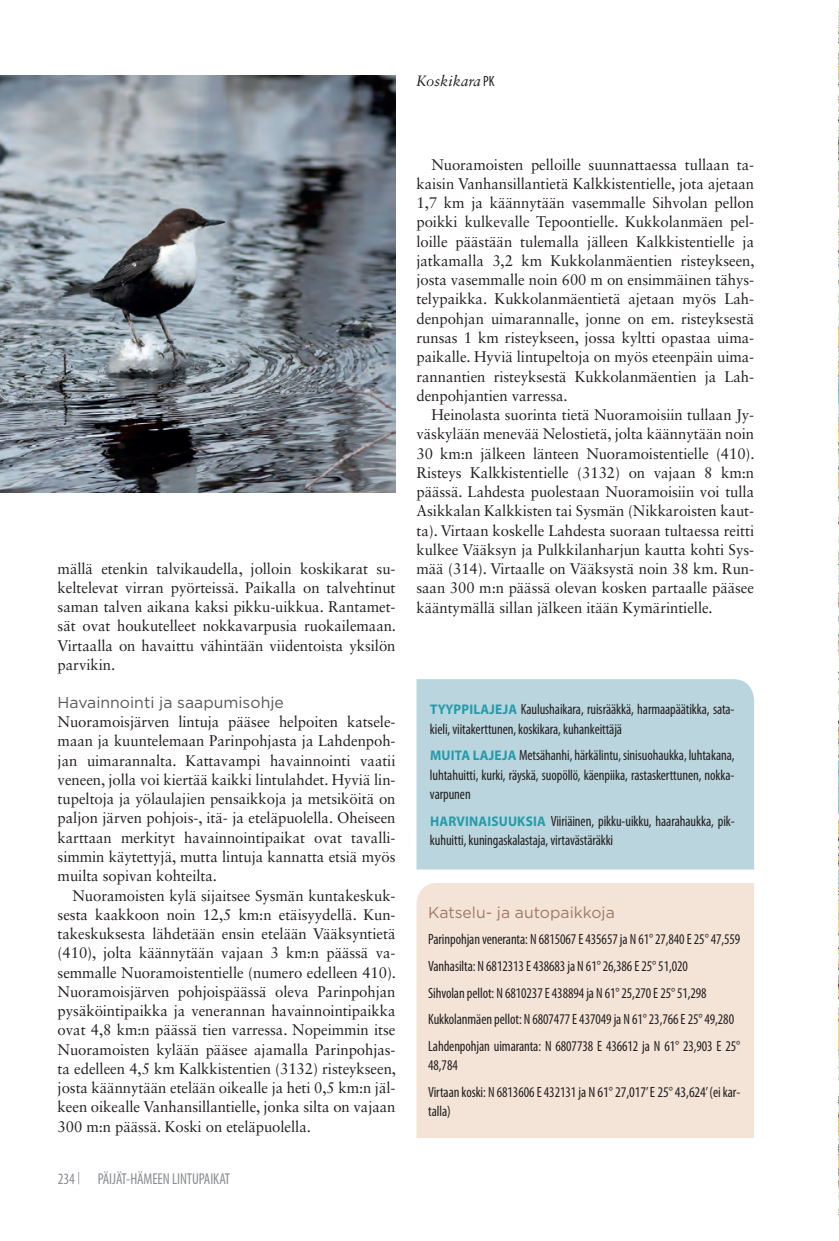
<style>
.page{position:relative;width:839px;height:1241px;background:#fff}
.page>*{position:absolute;margin:0;border:0;box-sizing:border-box;transform-origin:0 0}
.t1{font:condensed 15.75px "Myriad Pro";letter-spacing:-.005em;color:#8a8c8f;scale:.95 1}
.t2{font:15.75px "Gotham";color:#57585a}
.t3{font:15.75px "Gotham";color:#9f7869}
.t4{font:15.4px/19.2px "Sabon LT Std";letter-spacing:-.005em;color:#231f20;text-align:justify}
.t5{font:condensed 14.88px/26.6px "Myriad Pro";letter-spacing:-.005em;color:#231f20;scale:.95 1}
.t6{font:italic 14.88px "Sabon LT Std";color:#231f20}
.s1{font-family:"Myriad Pro";font-style:normal;font-stretch:condensed}
.s2{font-weight:700;font-stretch:normal;font-size:14px;color:#239baa}
</style>
<div class="page">
<svg style="left:78px;top:1172px;width:1px;height:12px"></svg>
<div style="left:416px;top:883px;width:338px;height:255px;background:#f3e4d7"></div>
<div style="left:416px;top:679px;width:338px;height:190px;background:#bad5dd"></div>
<img style="left:838px;top:11px;width:1px;height:1205px">
<img style="left:0;top:75px;width:395px;height:417px">
<p class="t6" style="left:416px;top:73px;width:80px">Koskikara <span class="s1">PK</span></p>
<p class="t4" style="left:58px;top:558px;width:340px">mällä etenkin talvikaudella, jolloin koskikarat su&shy;keltelevat virran pyörteissä. Paikalla on talvehtinut saman talven aikana kaksi pikku-uikkua. Rantamet&shy;sät ovat houkutelleet nokkavarpusia ruokailemaan.<br>Virtaalla on havaittu vähintään viidentoista yksilön parvikin.</p>
<p class="t2" style="left:58px;top:692px;width:228px">Havainnointi ja saapumisohje</p>
<p class="t4" style="left:58px;top:712px;width:339px">Nuoramoisjärven lintuja pääsee helpoiten katsele&shy;maan ja kuuntelemaan Parinpohjasta ja Lahdenpoh&shy;jan uimarannalta. Kattavampi havainnointi vaatii veneen, jolla voi kiertää kaikki lintulahdet. Hyviä lin&shy;tupeltoja ja yölaulajien pensaikkoja ja metsiköitä on paljon järven pohjois-, itä- ja eteläpuolella. Oheiseen karttaan merkityt havainnointipaikat ovat tavalli&shy;simmin käytettyjä, mutta lintuja kannatta etsiä myös muilta sopivan kohteilta.</p>
<p class="t4" style="left:58px;top:885px;width:340px;text-indent:15px">Nuoramoisten kylä sijaitsee Sysmän kuntakeskuk&shy;sesta kaakkoon noin 12,5 km:n etäisyydellä. Kun&shy;takeskuksesta lähdetään ensin etelään Vääksyntietä (410), jolta käännytään vajaan 3 km:n päässä va&shy;semmalle Nuoramoistentielle (numero edelleen 410).<br>Nuoramoisjärven pohjoispäässä oleva Parinpohjan pysäköintipaikka ja venerannan havainnointipaikka ovat 4,8 km:n päässä tien varressa. Nopeimmin itse Nuoramoisten kylään pääsee ajamalla Parinpohjas&shy;ta edelleen 4,5 km Kalkkistentien (3132) risteykseen, josta käännytään etelään oikealle ja heti 0,5 km:n jäl&shy;keen oikealle Vanhansillantielle, jonka silta on vajaan 300 m:n päässä. Koski on eteläpuolella.</p>
<p class="t1" style="left:58px;top:1169px;width:20px">234</p>
<p class="t1" style="left:98px;top:1169px;width:141px">PÄIJÄT-HÄMEEN LINTUPAIKAT</p>
<p class="t4" style="left:416px;top:154px;width:340px;text-indent:15px">Nuoramoisten pelloille suunnattaessa tullaan ta&shy;kaisin Vanhansillantietä Kalkkistentielle, jota ajetaan 1,7 km ja käännytään vasemmalle Sihvolan pellon poikki kulkevalle Tepoontielle. Kukkolanmäen pel&shy;loille päästään tulemalla jälleen Kalkkistentielle ja jatkamalla 3,2 km Kukkolanmäentien risteykseen, josta vasemmalle noin 600 m on ensimmäinen tähys&shy;telypaikka. Kukkolanmäentietä ajetaan myös Lah&shy;denpohjan uimarannalle, jonne on em. risteyksestä runsas 1 km risteykseen, jossa kyltti opastaa uima&shy;paikalle. Hyviä lintupeltoja on myös eteenpäin uima&shy;rannantien risteyksestä Kukkolanmäentien ja Lah&shy;denpohjantien varressa.</p>
<p class="t4" style="left:416px;top:405px;width:340px;text-indent:15px">Heinolasta suorinta tietä Nuoramoisiin tullaan Jy&shy;väskylään menevää Nelostietä, jolta käännytään noin 30 km:n jälkeen länteen Nuoramoistentielle (410).<br>Risteys Kalkkistentielle (3132) on vajaan 8 km:n päässä. Lahdesta puolestaan Nuoramoisiin voi tulla Asikkalan Kalkkisten tai Sysmän (Nikkaroisten kaut&shy;ta). Virtaan koskelle Lahdesta suoraan tultaessa reitti kulkee Vääksyn ja Pulkkilanharjun kautta kohti Sys&shy;mää (314). Virtaalle on Vääksystä noin 38 km. Run&shy;saan 300 m:n päässä olevan kosken partaalle pääsee kääntymällä sillan jälkeen itään Kymärintielle.</p>
<p class="t5" style="left:430px;top:699px;width:322px;line-height:19.2px"><span class="s2">TYYPPILAJEJA</span> Kaulushaikara, ruisrääkkä, harmaapäätikka, sata&shy;kieli, viitakerttunen, koskikara, kuhankeittäjä</p>
<p class="t5" style="left:430px;top:745px;width:322px;line-height:19.2px;text-align:justify"><span class="s2">MUITA LAJEJA</span> Metsähanhi, härkälintu, sinisuohaukka, luhtakana, luhtahuitti, kurki, räyskä, suopöllö, käenpiika, rastaskerttunen, nokka&shy;varpunen</p>
<p class="t5" style="left:430px;top:811px;width:322px;line-height:19.2px"><span class="s2">HARVINAISUUKSIA</span> Viiriäinen, pikku-uikku, haarahaukka, pik&shy;kuhuitti, kuningaskalastaja, virtavästäräkki</p>
<p class="t3" style="left:428px;top:902px;width:188px">Katselu- ja autopaikkoja</p>
<p class="t5" style="left:428px;top:926px;width:330px">Parinpohjan veneranta: N 6815067 E 435657 ja N 61° 27,840 E 25° 47,559<br>Vanhasilta: N 6812313 E 438683 ja N 61° 26,386 E 25° 51,020<br>Sihvolan pellot: N 6810237 E 438894 ja N 61° 25,270 E 25° 51,298<br>Kukkolanmäen pellot: N 6807477 E 437049 ja N 61° 23,766 E 25° 49,280<br>Lahdenpohjan uimaranta: N 6807738 E 436612 ja N 61° 23,903 E 25°</p>
<p class="t5" style="left:428px;top:1052px;width:330px">48,784<br>Virtaan koski: N 6813606 E 432131 ja N 61° 27,017’ E 25° 43,624’ (ei kar-</p>
<p class="t5" style="left:428px;top:1098px;width:25px">talla)</p>
</div>
